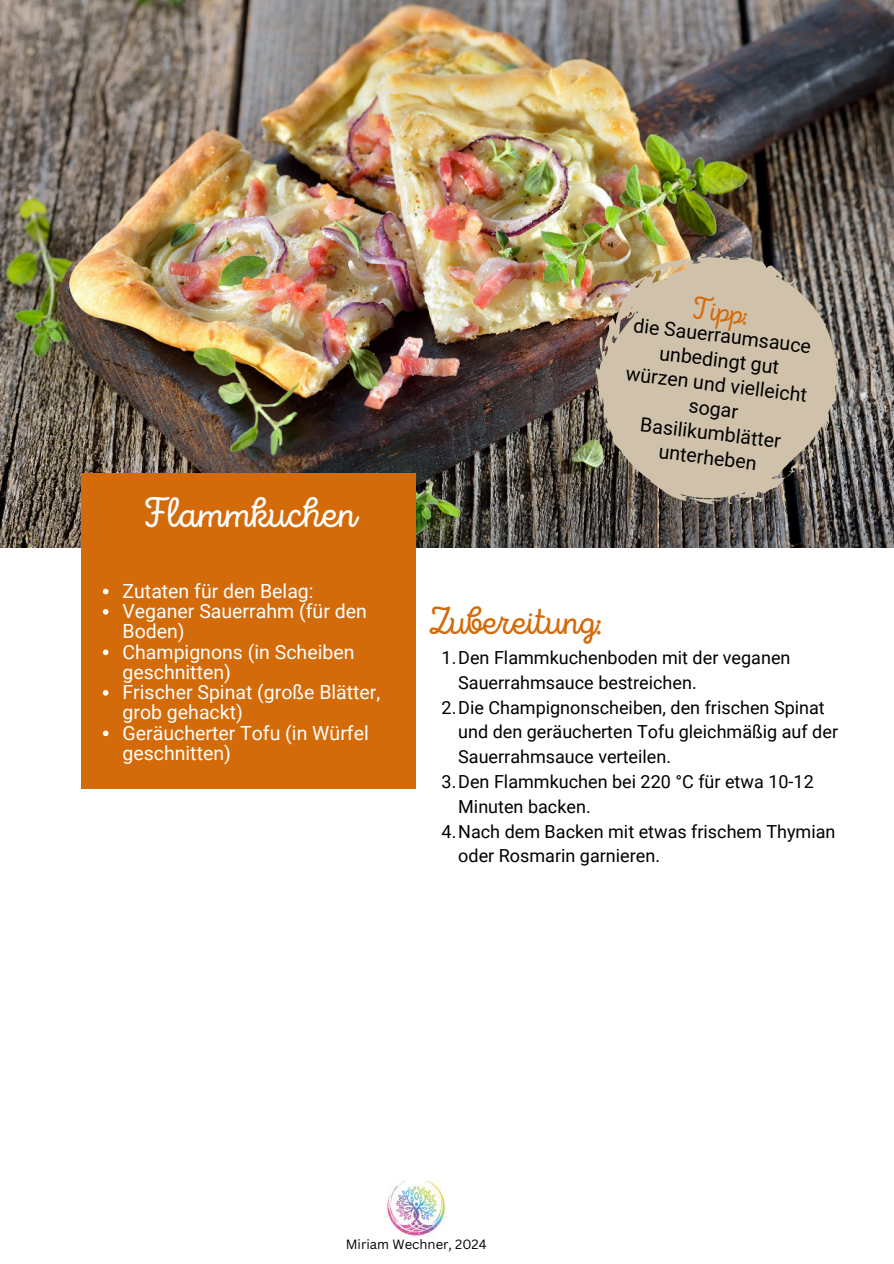
<style>
.page{position:relative;width:894px;height:1264px;background:#fff}
.page>*{position:absolute;margin:0;border:0;box-sizing:border-box;transform-origin:0 0}
.t1{font:42.45px "Intro Script";color:#fff}
.t2{font:39.15px "Intro Script";color:#d36b0a}
.t3{font:31.95px "Intro Script";color:#d36b0a}
.t4{font:19.65px/24.5px "Roboto";color:#000;text-align:center}
.t5{font:19.5px/20.2px "Roboto";color:#fff}
.t6{font:18px "Roboto";color:#000}
.t7{font:13.05px "Canva Sans";color:#000}
</style>
<div class="page">
<img style="left:0;top:0;width:893px;height:547px">
<div style="left:82px;top:473px;width:334px;height:315px;background:#d36b0a"></div>
<svg style="left:710px;top:251px;width:25px;height:2px"></svg>
<svg style="left:595px;top:253px;width:244px;height:252px;background:#b6a993"></svg>
<svg style="left:103px;top:588px;width:5px;height:6px"></svg>
<svg style="left:103px;top:609px;width:5px;height:5px"></svg>
<svg style="left:103px;top:649px;width:5px;height:6px"></svg>
<svg style="left:103px;top:690px;width:5px;height:5px"></svg>
<svg style="left:103px;top:730px;width:5px;height:6px"></svg>
<img style="left:386px;top:1179px;width:61px;height:57px">
<h1 class="t1" style="left:142px;top:489px;width:215px">Flammkuchen</h1>
<p class="t5" style="left:122px;top:580px;width:259px">Zutaten für den Belag:<br>Veganer Sauerrahm (für den<br>Boden)<br>Champignons (in Scheiben geschnitten)<br>Frischer Spinat (große Blätter, grob gehackt)<br>Geräucherter Tofu (in Würfel geschnitten)</p>
<h3 class="t3" style="left:693px;top:289px;width:59px;rotate:7deg">Tipp:</h3>
<p class="t4" style="left:633px;top:311px;width:184px;rotate:7deg">die Sauerraumsauce unbedingt gut würzen und vielleicht sogar<br>Basilikumblätter unterheben</p>
<h2 class="t2" style="left:427px;top:598px;width:176px">Zubereitung:</h2>
<p class="t6" style="left:441px;top:645px;width:350px">1.Den Flammkuchenboden mit der veganen</p>
<p class="t6" style="left:458px;top:670px;width:240px">Sauerrahmsauce bestreichen.</p>
<p class="t6" style="left:441px;top:694px;width:384px">2.Die Champignonscheiben, den frischen Spinat</p>
<p class="t6" style="left:458px;top:719px;width:381px">und den geräucherten Tofu gleichmäßig auf der</p>
<p class="t6" style="left:458px;top:744px;width:214px">Sauerrahmsauce verteilen.</p>
<p class="t6" style="left:441px;top:769px;width:373px">3.Den Flammkuchen bei 220 °C für etwa 10-12</p>
<p class="t6" style="left:458px;top:793px;width:134px">Minuten backen.</p>
<p class="t6" style="left:441px;top:818px;width:395px">4.Nach dem Backen mit etwas frischem Thymian</p>
<p class="t6" style="left:458px;top:843px;width:203px">oder Rosmarin garnieren.</p>
<p class="t7" style="left:345px;top:1236px;width:142px">Miriam Wechner, 2024</p>
</div>
